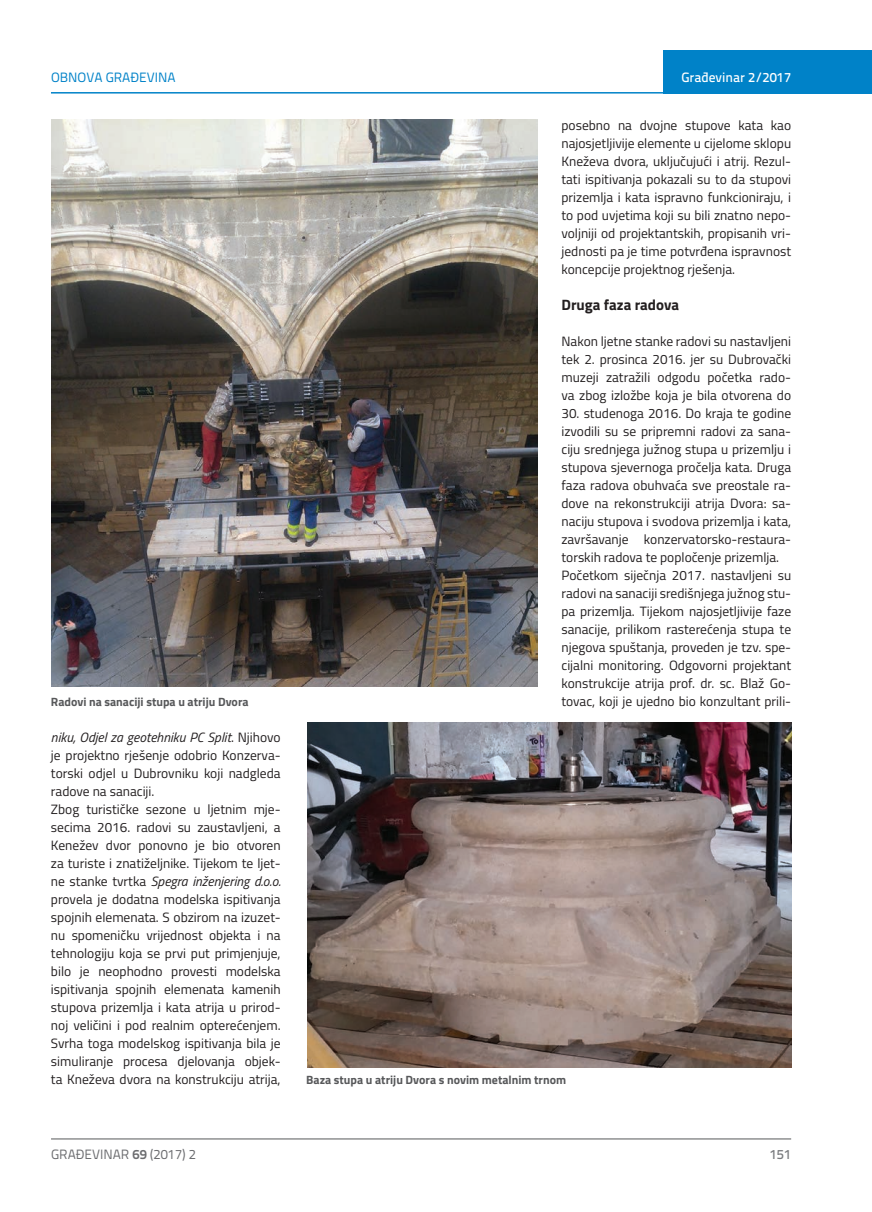
<style>
.page{position:relative;width:872px;height:1212px;background:#fff}
.page>*{position:absolute;margin:0;border:0;box-sizing:border-box;transform-origin:0 0}
.t1{font:700 15px "Titillium";color:#231f20}
.t2{font:13.5px/18px "Titillium";color:#231f20}
.t3{font:13.5px "Titillium Text 22 L";color:#6c6d70}
.t4{font:500 13.5px "Titillium Text 22 L";color:#fff}
.t5{font:13.5px "Titillium Text 22 L";color:#0082c8}
.t6{font:500 13.5px "Titillium Text 22 L";color:#787a7d}
.t7{font:700 12px "Titillium";color:#57585a}
.s1{font-style:italic}
.s2{font-weight:700}
</style>
<div class="page">
<hr style="left:51px;top:1139px;width:740px;height:1px;background:#57585a">
<div style="left:663px;top:50px;width:209px;height:44px;background:#0082c8"></div>
<hr style="left:51px;top:92px;width:821px;height:2px;background:#0082c8">
<img style="left:51px;top:120px;width:486px;height:567px">
<img style="left:307px;top:723px;width:484px;height:344px">
<p class="t5" style="left:51px;top:68px;width:126px">OBNOVA GRAĐEVINA</p>
<p class="t4" style="left:681px;top:67px;width:111px">Građevinar 2/2017</p>
<p class="t2" style="left:561px;top:115px;width:231px;text-align:justify">posebno na dvojne stupove kata kao najosjetljivije elemente u cijelome sklopu Kneževa dvora, uključujući i atrij. Rezul&shy;tati ispitivanja pokazali su to da stupovi prizemlja i kata ispravno funkcioniraju, i to pod uvjetima koji su bili znatno nepo&shy;voljniji od projektantskih, propisanih vri&shy;jednosti pa je time potvrđena ispravnost koncepcije projektnog rješenja.</p>
<p class="t1" style="left:561px;top:293px;width:119px">Druga faza radova</p>
<p class="t2" style="left:561px;top:331px;width:231px;text-align:justify">Nakon ljetne stanke radovi su nastavljeni tek 2. prosinca 2016. jer su Dubrovački muzeji zatražili odgodu početka rado&shy;va zbog izložbe koja je bila otvorena do</p>
<p class="t2" style="left:561px;top:403px;width:231px">30. studenoga 2016. Do kraja te godine izvodili su se pripremni radovi za sana&shy;ciju srednjega južnog stupa u prizemlju i stupova sjevernoga pročelja kata. Druga faza radova obuhvaća sve preostale ra&shy;dove na rekonstrukciji atrija Dvora: sa&shy;naciju stupova i svodova prizemlja i kata, završavanje konzervatorsko-restaura&shy;torskih radova te popločenje prizemlja.<br>Početkom siječnja 2017. nastavljeni su radovi na sanaciji središnjega južnog stu&shy;pa prizemlja. Tijekom najosjetljivije faze sanacije, prilikom rasterećenja stupa te njegova spuštanja, proveden je tzv. spe&shy;cijalni monitoring. Odgovorni projektant konstrukcije atrija prof. dr. sc. Blaž Go-</p>
<p class="t7" style="left:51px;top:693px;width:199px">Radovi na sanaciji stupa u atriju Dvora</p>
<p class="t2" style="left:561px;top:692px;width:231px">tovac, koji je ujedno bio konzultant prili-</p>
<p class="t2" style="left:51px;top:728px;width:231px"><span class="s1">niku, Odjel za geotehniku PC Split</span>. Njihovo je projektno rješenje odobrio Konzerva&shy;torski odjel u Dubrovniku koji nadgleda radove na sanaciji.<br>Zbog turističke sezone u ljetnim mje&shy;secima 2016. radovi su zaustavljeni, a Kenežev dvor ponovno je bio otvoren za turiste i znatiželjnike. Tijekom te ljet&shy;ne stanke tvrtka <span class="s1">Spegra inženjering d.o.o. </span>provela je dodatna modelska ispitivanja spojnih elemenata. S obzirom na izuzet&shy;nu spomeničku vrijednost objekta i na tehnologiju koja se prvi put primjenjuje, bilo je neophodno provesti modelska ispitivanja spojnih elemenata kamenih stupova prizemlja i kata atrija u prirod&shy;noj veličini i pod realnim opterećenjem.<br>Svrha toga modelskog ispitivanja bila je simuliranje procesa djelovanja objek&shy;ta Kneževa dvora na konstrukciju atrija,</p>
<p class="t7" style="left:306px;top:1071px;width:261px">Baza stupa u atriju Dvora s novim metalnim trnom</p>
<p class="t3" style="left:51px;top:1144px;width:146px">GRAĐEVINAR <span class="s2">69</span> (2017) 2</p>
<p class="t6" style="left:769px;top:1144px;width:23px">151</p>
</div>
